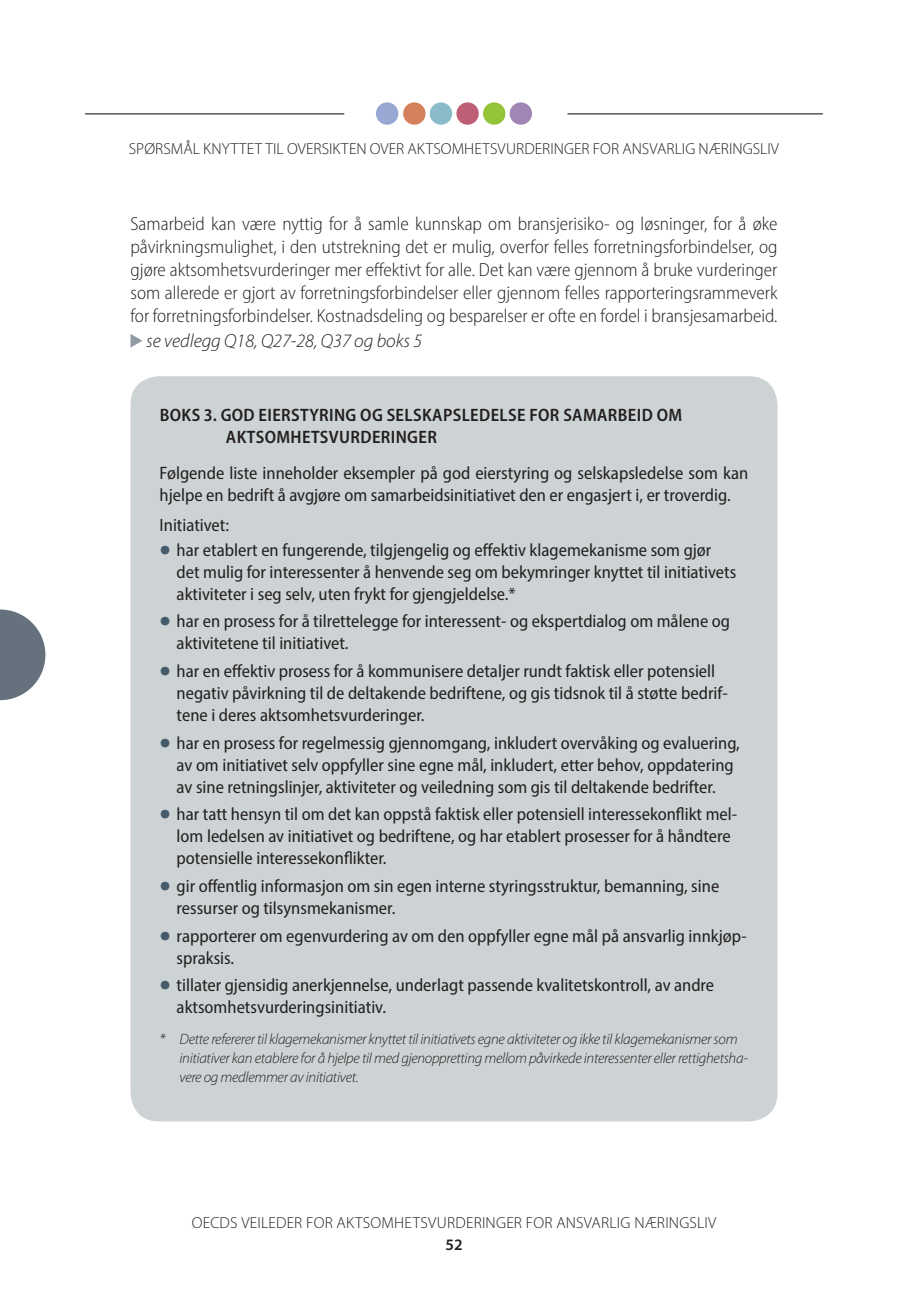
<style>
.page{position:relative;width:908px;height:1304px;background:#fff}
.page>*{position:absolute;margin:0;border:0;box-sizing:border-box;transform-origin:0 0}
.t1{font:300 semi-condensed 19px/23px "Myriad Pro";color:#231f20;text-align:justify}
.t2{font:italic 300 19px "Myriad Pro";color:#231f20}
.Boks-normal{font:semi-condensed 18px/22px "Myriad Pro";color:#231f20}
.tittel-ramme{font:600 semi-condensed 18px/22px "Myriad Pro";letter-spacing:.02em;color:#231f20}
.t3{font:300 16px "Myriad Pro";letter-spacing:.01em;color:#231f20}
.t4{font:600 16px "Myriad Pro";color:#231f20}
.Fotnotetekst{font:italic 300 15px/19px "Myriad Pro";letter-spacing:-.02em;color:#231f20}
.s1{font-weight:600;font-size:38px;color:#455b6b}
</style>
<div class="page">
<div style="left:403px;top:102px;width:22px;height:23px;background:#d4805c;border-radius:50%"></div>
<div style="left:376px;top:102px;width:22px;height:23px;background:#98a8d3;border-radius:50%"></div>
<div style="left:483px;top:102px;width:22px;height:23px;background:#94c43a;border-radius:50%"></div>
<div style="left:509px;top:102px;width:22px;height:23px;background:#a086b5;border-radius:50%"></div>
<div style="left:456px;top:102px;width:22px;height:23px;background:#be6075;border-radius:50%"></div>
<div style="left:429px;top:102px;width:23px;height:23px;background:#89bbc8;border-radius:50%"></div>
<hr style="left:85px;top:113px;width:259px;height:1px;background:#000">
<hr style="left:567px;top:113px;width:255px;height:1px;background:#000">
<svg style="left:0;top:609px;width:45px;height:91px"></svg>
<svg style="left:130px;top:334px;width:12px;height:14px"></svg>
<div style="left:130px;top:376px;width:647px;height:745px;background:#cdd3d4;border-radius:28px"></div>
<p class="t3" style="left:129px;top:139px;width:651px">SPØRSMÅL KNYTTET TIL OVERSIKTEN OVER AKTSOMHETSVURDERINGER FOR ANSVARLIG NÆRINGSLIV</p>
<p class="t1" style="left:130px;top:212px;width:648px">Samarbeid kan være nyttig for å samle kunnskap om bransjerisiko- og løsninger, for å øke påvirkningsmulighet, i den utstrekning det er mulig, overfor felles forretningsforbindelser, og gjøre aktsomhetsvurderinger mer effektivt for alle. Det kan være gjennom å bruke vurderinger som allerede er gjort av forretningsforbindelser eller gjennom felles rapporteringsrammeverk for forretningsforbindelser. Kostnadsdeling og besparelser er ofte en fordel i bransjesamarbeid.</p>
<p class="t2" style="left:146px;top:329px;width:277px">se vedlegg Q18, Q27-28, Q37 og boks 5</p>
<p class="tittel-ramme" style="left:226px;top:403px;width:457px;text-indent:-66px">BOKS 3. GOD EIERSTYRING OG SELSKAPSLEDELSE FOR SAMARBEID OM<br>AKTSOMHETSVURDERINGER</p>
<p class="Boks-normal" style="left:159px;top:462px;width:590px">Følgende liste inneholder eksempler på god eierstyring og selskapsledelse som kan hjelpe en bedrift å avgjøre om samarbeidsinitiativet den er engasjert i, er troverdig.</p>
<p class="Boks-normal" style="left:159px;top:514px;width:71px">Initiativet:</p>
<p class="Boks-normal" style="left:176px;top:538px;width:561px;text-indent:-17px"><span class="s1">•</span> har etablert en fungerende, tilgjengelig og effektiv klagemekanisme som gjør det mulig for interessenter å henvende seg om bekymringer knyttet til initiativets aktiviteter i seg selv, uten frykt for gjengjeldelse.*</p>
<p class="Boks-normal" style="left:176px;top:610px;width:554px;text-indent:-17px"><span class="s1">•</span> har en prosess for å tilrettelegge for interessent- og ekspertdialog om målene og aktivitetene til initiativet.</p>
<p class="Boks-normal" style="left:176px;top:660px;width:552px;text-indent:-17px"><span class="s1">•</span> har en effektiv prosess for å kommunisere detaljer rundt faktisk eller potensiell negativ påvirkning til de deltakende bedriftene, og gis tidsnok til å støtte bedrif&shy;tene i deres aktsomhetsvurderinger.</p>
<p class="Boks-normal" style="left:176px;top:731px;width:564px;text-indent:-17px"><span class="s1">•</span> har en prosess for regelmessig gjennomgang, inkludert overvåking og evaluering, av om initiativet selv oppfyller sine egne mål, inkludert, etter behov, oppdatering av sine retningslinjer, aktiviteter og veiledning som gis til deltakende bedrifter.</p>
<p class="Boks-normal" style="left:176px;top:803px;width:562px;text-indent:-17px"><span class="s1">•</span> har tatt hensyn til om det kan oppstå faktisk eller potensiell interessekonflikt mel&shy;lom ledelsen av initiativet og bedriftene, og har etablert prosesser for å håndtere potensielle interessekonflikter.</p>
<p class="Boks-normal" style="left:176px;top:875px;width:544px;text-indent:-17px"><span class="s1">•</span> gir offentlig informasjon om sin egen interne styringsstruktur, bemanning, sine ressurser og tilsynsmekanismer.</p>
<p class="Boks-normal" style="left:176px;top:924px;width:571px;text-indent:-17px"><span class="s1">•</span> rapporterer om egenvurdering av om den oppfyller egne mål på ansvarlig innkjøp&shy;spraksis.</p>
<p class="Boks-normal" style="left:176px;top:974px;width:539px;text-indent:-17px"><span class="s1">•</span> tillater gjensidig anerkjennelse, underlagt passende kvalitetskontroll, av andre aktsomhetsvurderingsinitiativ.</p>
<p class="Fotnotetekst" style="left:179px;top:1029px;width:569px;text-indent:-20px">* Dette refererer til klagemekanismer knyttet til initiativets egne aktiviteter og ikke til klagemekanismer som initiativer kan etablere for å hjelpe til med gjenoppretting mellom påvirkede interessenter eller rettighetsha&shy;vere og medlemmer av initiativet.</p>
<p class="t3" style="left:192px;top:1213px;width:526px">OECDS VEILEDER FOR AKTSOMHETSVURDERINGER FOR ANSVARLIG NÆRINGSLIV</p>
<p class="t4" style="left:445px;top:1235px;width:19px">52</p>
</div>
